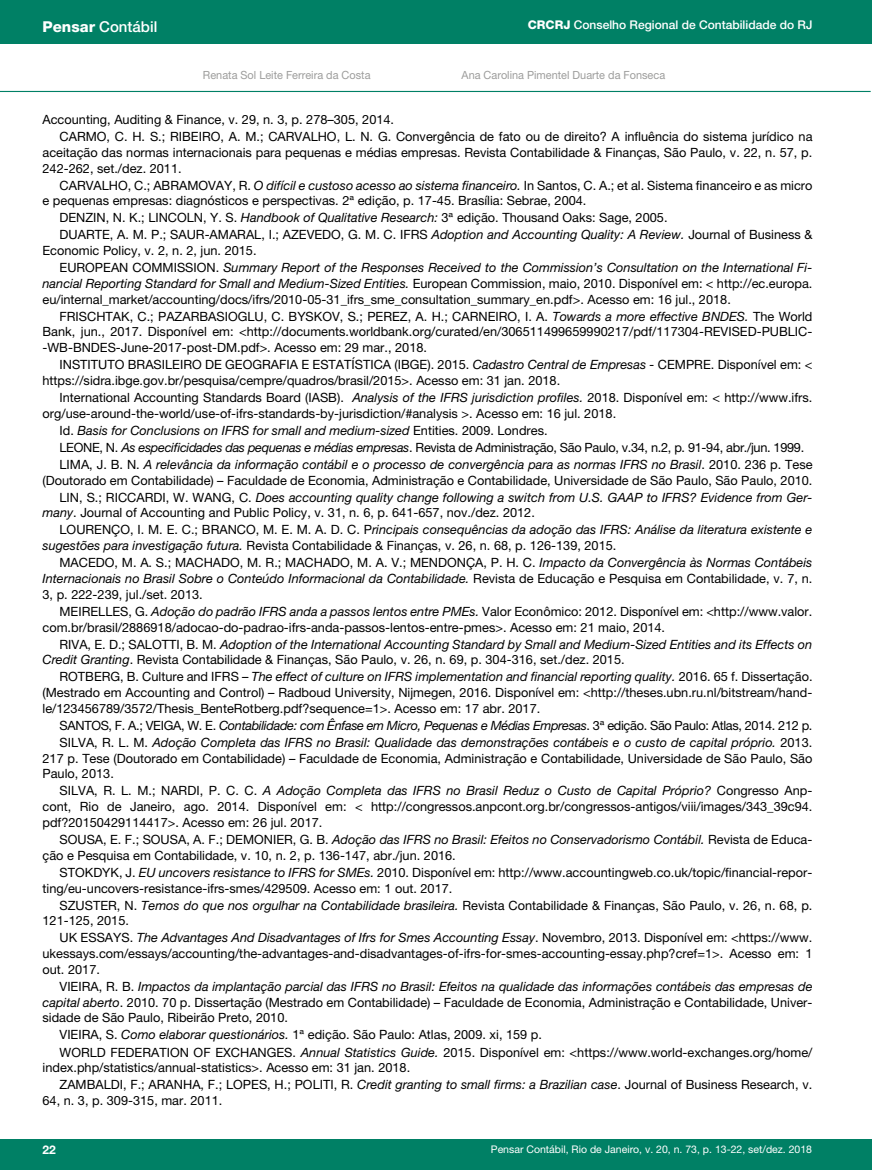
<style>
.page{position:relative;width:872px;height:1170px;background:#fff}
.page>*{position:absolute;margin:0;border:0;box-sizing:border-box;transform-origin:0 0}
.t1{font:500 15px "Helvetica Neue LT Pro";color:#fff}
.t2{font:12.75px/15.8px "Helvetica Neue LT Pro";color:#000}
.t3{font:italic 12.75px/17px "Helvetica Neue LT Pro";color:#000}
.t4{font:500 12px "Helvetica Neue LT Pro";color:#fff}
.t5{font:700 12px "Helvetica Neue LT Pro";color:#fff}
.t6{font:11.25px "Helvetica Neue LT Pro";color:#9d9d9c}
.t7{font:10.5px "Helvetica Neue LT Pro";color:#fff}
.s1{font-weight:800}
.s2{font-style:italic}
.s3{font-style:normal}
</style>
<div class="page">
<div style="left:0;top:1139px;width:872px;height:30px;background:#008065"></div>
<div style="left:0;top:0;width:872px;height:44px;background:#008065"></div>
<hr style="left:427px;top:115px;width:1px;height:986px;background:#9d9d9c">
<hr style="left:0;top:91px;width:870px;height:1px;background:#008065">
<p class="t1" style="left:43px;top:17px;width:116px"><span class="s1">Pensar</span> Contábil</p>
<p class="t4" style="left:528px;top:18px;width:286px"><span class="s1">CRCRJ</span> Conselho Regional de Contabilidade do RJ</p>
<p class="t6" style="left:203px;top:69px;width:169px">Renata Sol Leite Ferreira da Costa</p>
<p class="t6" style="left:461px;top:69px;width:205px">Ana Carolina Pimentel Duarte da Fonseca</p>
<p class="t2" style="left:60px;top:111px;width:754px;line-height:17px;text-indent:-17px">Accounting, Auditing &amp; Finance, v. 29, n. 3, p. 278–305, 2014.<br>CARMO, C. H. S.; RIBEIRO, A. M.; CARVALHO, L. N. G. Convergência de fato ou de direito? A influência do sistema jurídico na</p>
<p class="t2" style="left:43px;top:144px;width:771px">aceitação das normas internacionais para pequenas e médias empresas. Revista Contabilidade &amp; Finanças, São Paulo, v. 22, n. 57, p.<br>242-262, set./dez. 2011.</p>
<p class="t2" style="left:43px;top:177px;width:771px;text-indent:17px">CARVALHO, C.; ABRAMOVAY, R. <span class="s2">O difícil e custoso acesso ao sistema financeiro.</span> In Santos, C. A.; et al. Sistema financeiro e as micro e pequenas empresas: diagnósticos e perspectivas. 2ª edição, p. 17-45. Brasília: Sebrae, 2004.</p>
<p class="t2" style="left:60px;top:209px;width:754px;line-height:17px">DENZIN, N. K.; LINCOLN, Y. S. <span class="s2">Handbook of Qualitative Research:</span> 3ª edição. Thousand Oaks: Sage, 2005.<br>DUARTE, A. M. P.; SAUR-AMARAL, I.; AZEVEDO, G. M. C. IFRS <span class="s2">Adoption and Accounting Quality: A Review.</span> Journal of Business &amp;</p>
<p class="t3" style="left:60px;top:242px;width:754px;text-indent:-17px"><span class="s3">Economic Policy, v. 2, n. 2, jun. 2015.<br>EUROPEAN COMMISSION.</span> Summary Report of the Responses Received to the Commission’s Consultation on the International Fi-</p>
<p class="t2" style="left:43px;top:275px;width:771px"><span class="s2">nancial Reporting Standard for Small and Medium-Sized Entities.</span> European Commission, maio, 2010. Disponível em: &lt; http://ec.europa. eu/internal_market/accounting/docs/ifrs/2010-05-31_ifrs_sme_consultation_summary_en.pdf&gt;. Acesso em: 16 jul., 2018.</p>
<p class="t2" style="left:43px;top:308px;width:771px;text-align:justify;text-indent:17px">FRISCHTAK, C.; PAZARBASIOGLU, C. BYSKOV, S.; PEREZ, A. H.; CARNEIRO, I. A. <span class="s2">Towards a more effective BNDES.</span> The World Bank, jun., 2017. Disponível em: &lt;http://documents.worldbank.org/curated/en/306511499659990217/pdf/117304-REVISED-PUBLIC--WB-BNDES-June-2017-post-DM.pdf&gt;. Acesso em: 29 mar., 2018.</p>
<p class="t2" style="left:43px;top:356px;width:771px;text-indent:17px">INSTITUTO BRASILEIRO DE GEOGRAFIA E ESTATÍSTICA (IBGE). 2015. <span class="s2">Cadastro Central de Empresas -</span> CEMPRE. Disponível em: &lt; https://sidra.ibge.gov.br/pesquisa/cempre/quadros/brasil/2015&gt;. Acesso em: 31 jan. 2018.</p>
<p class="t2" style="left:43px;top:389px;width:771px;text-indent:17px">International Accounting Standards Board (IASB). <span class="s2">Analysis of the IFRS jurisdiction profiles.</span> 2018. Disponível em: &lt; http://www.ifrs. org/use-around-the-world/use-of-ifrs-standards-by-jurisdiction/#analysis &gt;. Acesso em: 16 jul. 2018.</p>
<p class="t3" style="left:60px;top:421px;width:754px"><span class="s3">Id.</span> Basis for Conclusions on IFRS for small and medium-sized <span class="s3">Entities. 2009. Londres.<br>LEONE, N.</span> As especificidades das pequenas e médias empresas<span class="s3">. Revista de Administração, São Paulo, v.34, n.2, p. 91-94, abr./jun. 1999.<br>LIMA, J. B. N.</span> A relevância da informação contábil e o processo de convergência para as normas IFRS no Brasil<span class="s3">. 2010. 236 p. Tese</span></p>
<p class="t2" style="left:43px;top:471px;width:771px;line-height:17px;text-align:right">(Doutorado em Contabilidade) – Faculdade de Economia, Administração e Contabilidade, Universidade de São Paulo, São Paulo, 2010.<br>LIN, S.; RICCARDI, W. WANG, C. <span class="s2">Does accounting quality change following a switch from U.S. GAAP to IFRS? Evidence from Ger-</span></p>
<p class="t2" style="left:60px;top:504px;width:754px;line-height:17px;text-indent:-17px"><span class="s2">many</span>. Journal of Accounting and Public Policy, v. 31, n. 6, p. 641-657, nov./dez. 2012.<br>LOURENÇO, I. M. E. C.; BRANCO, M. E. M. A. D. C. P<span class="s2">rincipais consequências da adoção das IFRS: Análise da literatura existente e</span></p>
<p class="t2" style="left:60px;top:537px;width:754px;line-height:17px;text-indent:-17px"><span class="s2">sugestões para investigação futura.</span> Revista Contabilidade &amp; Finanças, v. 26, n. 68, p. 126-139, 2015.<br>MACEDO, M. A. S.; MACHADO, M. R.; MACHADO, M. A. V.; MENDONÇA, P. H. C. <span class="s2">Impacto da Convergência às Normas Contábeis</span></p>
<p class="t2" style="left:43px;top:570px;width:771px"><span class="s2">Internacionais no Brasil Sobre o Conteúdo Informacional da Contabilidade.</span> Revista de Educação e Pesquisa em Contabilidade, v. 7, n.<br>3, p. 222-239, jul./set. 2013.</p>
<p class="t2" style="left:43px;top:603px;width:771px;text-indent:17px">MEIRELLES, G. <span class="s2">Adoção do padrão IFRS anda a passos lentos entre PMEs.</span> Valor Econômico: 2012. Disponível em: &lt;http://www.valor. com.br/brasil/2886918/adocao-do-padrao-ifrs-anda-passos-lentos-entre-pmes&gt;. Acesso em: 21 maio, 2014.</p>
<p class="t3" style="left:43px;top:636px;width:771px;line-height:15.8px;text-indent:17px"><span class="s3">RIVA, E. D.; SALOTTI, B. M.</span> Adoption of the International Accounting Standard by Small and Medium-Sized Entities and its Effects on<br>Credit Granting<span class="s3">. Revista Contabilidade &amp; Finanças, São Paulo, v. 26, n. 69, p. 304-316, set./dez. 2015.</span></p>
<p class="t2" style="left:43px;top:668px;width:771px;text-align:justify;text-indent:17px">ROTBERG, B. Culture and IFRS – <span class="s2">The effect of culture on IFRS implementation and financial reporting quality.</span> 2016. 65 f. Dissertação. (Mestrado em Accounting and Control) – Radboud University, Nijmegen, 2016. Disponível em: &lt;http://theses.ubn.ru.nl/bitstream/hand&shy;le/123456789/3572/Thesis_BenteRotberg.pdf?sequence=1&gt;. Acesso em: 17 abr. 2017.</p>
<p class="t3" style="left:60px;top:716px;width:754px"><span class="s3">SANTOS, F. A.; VEIGA, W. E.</span> Contabilidade: com Ênfase em Micro, Pequenas e Médias Empresas<span class="s3">. 3ª edição. São Paulo: Atlas, 2014. 212 p.<br>SILVA, R. L. M.</span> Adoção Completa das IFRS no Brasil: Qualidade das demonstrações contábeis e o custo de capital próprio. <span class="s3">2013.</span></p>
<p class="t2" style="left:43px;top:750px;width:771px">217 p. Tese (Doutorado em Contabilidade) – Faculdade de Economia, Administração e Contabilidade, Universidade de São Paulo, São<br>Paulo, 2013.</p>
<p class="t2" style="left:43px;top:782px;width:771px;text-align:justify;text-indent:17px">SILVA, R. L. M.; NARDI, P. C. C. <span class="s2">A Adoção Completa das IFRS no Brasil Reduz o Custo de Capital Próprio?</span> Congresso Anp&shy;cont, Rio de Janeiro, ago. 2014. Disponível em: &lt; http://congressos.anpcont.org.br/congressos-antigos/viii/images/343_39c94. pdf?20150429114417&gt;. Acesso em: 26 jul. 2017.</p>
<p class="t2" style="left:43px;top:831px;width:771px;text-indent:17px">SOUSA, E. F.; SOUSA, A. F.; DEMONIER, G. B. <span class="s2">Adoção das IFRS no Brasil: Efeitos no Conservadorismo Contábil.</span> Revista de Educa&shy;ção e Pesquisa em Contabilidade, v. 10, n. 2, p. 136-147, abr./jun. 2016.</p>
<p class="t2" style="left:43px;top:864px;width:771px;text-indent:17px">STOKDYK, J. <span class="s2">EU uncovers resistance to IFRS for SMEs.</span> 2010. Disponível em: http://www.accountingweb.co.uk/topic/financial-repor&shy;ting/eu-uncovers-resistance-ifrs-smes/429509. Acesso em: 1 out. 2017.</p>
<p class="t2" style="left:43px;top:896px;width:771px;text-indent:17px">SZUSTER, N. <span class="s2">Temos do que nos orgulhar na Contabilidade brasileira.</span> Revista Contabilidade &amp; Finanças, São Paulo, v. 26, n. 68, p.<br>121-125, 2015.</p>
<p class="t2" style="left:43px;top:929px;width:771px;text-align:justify;text-indent:17px">UK ESSAYS. <span class="s2">The Advantages And Disadvantages of Ifrs for Smes Accounting Essay</span>. Novembro, 2013. Disponível em: &lt;https://www. ukessays.com/essays/accounting/the-advantages-and-disadvantages-of-ifrs-for-smes-accounting-essay.php?cref=1&gt;. Acesso em: 1 out. 2017.</p>
<p class="t2" style="left:43px;top:978px;width:771px;text-align:justify;text-indent:17px">VIEIRA, R. B. <span class="s2">Impactos da implantação parcial das IFRS no Brasil: Efeitos na qualidade das informações contábeis das empresas de capital aberto</span>. 2010. 70 p. Dissertação (Mestrado em Contabilidade) – Faculdade de Economia, Administração e Contabilidade, Univer&shy;sidade de São Paulo, Ribeirão Preto, 2010.</p>
<p class="t2" style="left:60px;top:1026px;width:754px;line-height:17px">VIEIRA, S. <span class="s2">Como elaborar questionários.</span> 1ª edição. São Paulo: Atlas, 2009. xi, 159 p.<br>WORLD FEDERATION OF EXCHANGES. <span class="s2">Annual Statistics Guide.</span> 2015. Disponível em: &lt;https://www.world-exchanges.org/home/</p>
<p class="t2" style="left:60px;top:1058px;width:754px;line-height:17px;text-indent:-17px">index.php/statistics/annual-statistics&gt;. Acesso em: 31 jan. 2018.<br>ZAMBALDI, F.; ARANHA, F.; LOPES, H.; POLITI, R. <span class="s2">Credit granting to small firms: a Brazilian case</span>. Journal of Business Research, v.</p>
<p class="t2" style="left:43px;top:1092px;width:181px">64, n. 3, p. 309-315, mar. 2011.</p>
<p class="t5" style="left:43px;top:1142px;width:15px">22</p>
<p class="t7" style="left:491px;top:1142px;width:323px">Pensar Contábil, Rio de Janeiro, v. 20, n. 73, p. 13-22, set/dez. 2018</p>
</div>
